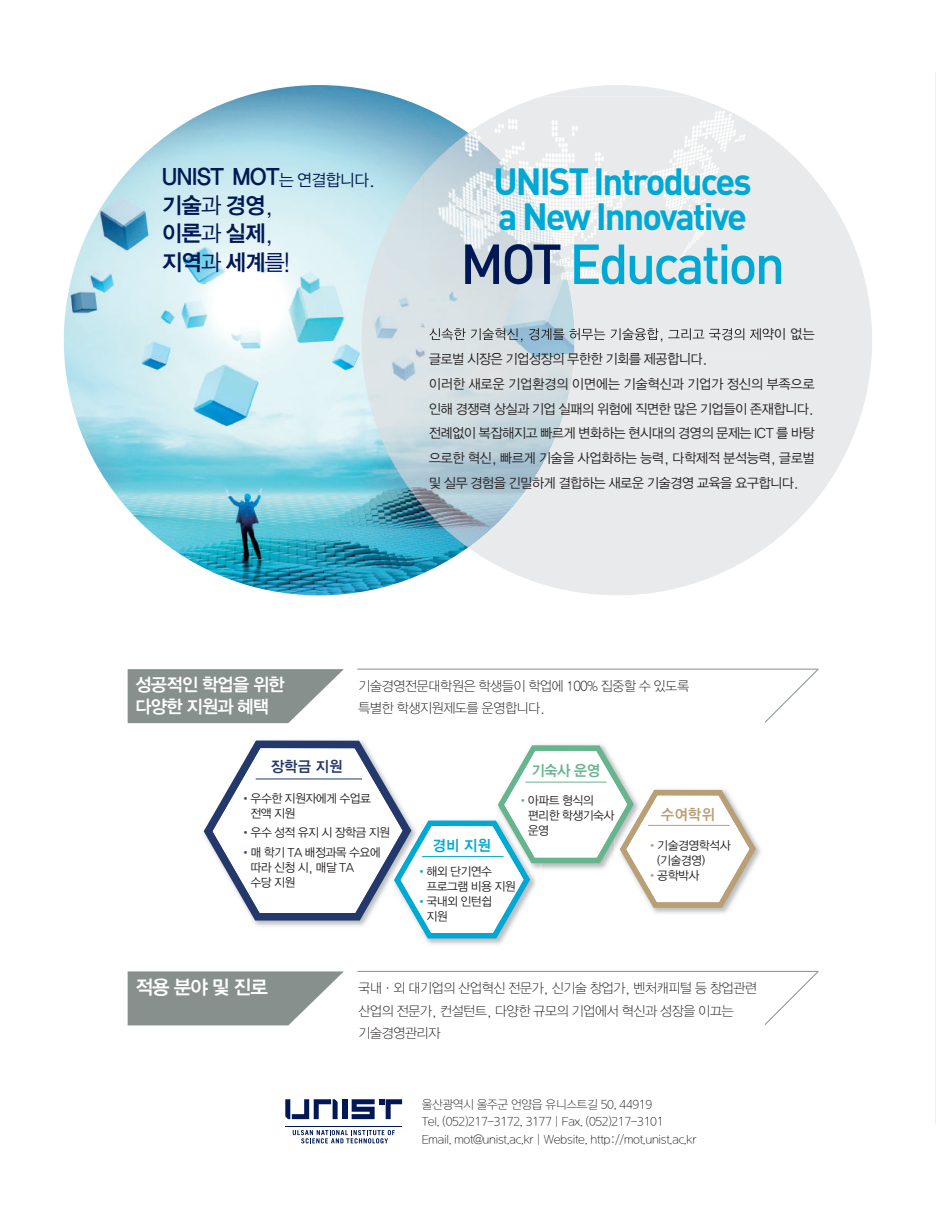
<style>
.page{position:relative;width:936px;height:1212px;background:#fff}
.page>*{position:absolute;margin:0;border:0;box-sizing:border-box;transform-origin:0 0}
.t1{font:500 55.5px "DIN";letter-spacing:-.055em;color:#00a9d5}
.t2{font:700 37.5px/34.5px "DIN";letter-spacing:-.055em;color:#00a9d5}
.t3{font:22.5px/28.5px "YGO145";letter-spacing:-.105em;color:#001954}
.t4{font:19.5px "YGO145";letter-spacing:.015em;color:#fff}
.t5{font:18px/22.5px "YGO145";letter-spacing:-.105em;color:#fff}
.t6{font:15px "YGO145";color:#23396c;scale:.95 1}
.t7{font:15px "YGO145";color:#67b58f;scale:.95 1}
.t8{font:15px "YGO145";color:#00a9d5;scale:.95 1}
.t9{font:15px "YGO145";color:#b89f76;scale:.95 1}
.t10{font:13.5px/24.8px "YGO125";letter-spacing:-.105em;color:#231f20}
.t11{font:13.5px/22.5px "YGO115";letter-spacing:-.105em;color:#231f20}
.t12{font:12px/17.7px "DX Ngo Std 10";letter-spacing:-.03em;color:#231f20;scale:.95 1}
.t13{font:12px/15px "YGO125";letter-spacing:-.105em;color:#231f20}
.s1{font-family:"YGO125";font-size:16.5px}
.s2{font-family:"YGO125"}
.s3{color:#001954}
.s4{color:#3a4979}
.s5{color:#67b58f}
.s6{color:#00a9d5}
.s7{color:#b89f76}
</style>
<div class="page">
<img style="left:64px;top:85px;width:510px;height:510px;border-radius:50%">
<svg style="left:468px;top:85px;width:404px;height:510px;fill:#e9eaeb"></svg>
<img style="left:361px;top:174px;width:213px;height:373px">
<hr style="left:285px;top:1126px;width:117px;height:1px;background:#001954">
<svg style="left:293px;top:1130px;width:101px;height:13px"></svg>
<svg style="left:285px;top:1099px;width:117px;height:20px"></svg>
<img style="left:423px;top:107px;width:45px;height:26px">
<img style="left:468px;top:97px;width:299px;height:243px">
<img style="left:423px;top:133px;width:151px;height:207px">
<img style="left:429px;top:328px;width:117px;height:14px">
<img style="left:461px;top:353px;width:92px;height:1px">
<svg style="left:128px;top:669px;width:216px;height:54px;background:#969e9a"></svg>
<hr style="left:357px;top:669px;width:461px;height:1px;background:#87908c">
<svg style="left:764px;top:668px;width:54px;height:55px"></svg>
<svg style="left:128px;top:971px;width:216px;height:54px;background:#969e9b"></svg>
<hr style="left:357px;top:971px;width:461px;height:1px;background:#87908c">
<svg style="left:764px;top:971px;width:54px;height:54px"></svg>
<img style="left:425px;top:938px;width:80px;height:7px">
<svg style="left:204px;top:740px;width:552px;height:198px"></svg>
<hr style="left:255px;top:779px;width:107px;height:1px;background:#23396c">
<hr style="left:525px;top:782px;width:81px;height:1px;background:#67b58f">
<hr style="left:648px;top:825px;width:81px;height:1px;background:#b89f76">
<hr style="left:422px;top:856px;width:81px;height:1px;background:#00a9d5">
<svg style="left:935px;top:72px;width:1px;height:655px"></svg>
<img style="left:935px;top:863px;width:1px;height:261px">
<img style="left:935px;top:727px;width:1px;height:136px">
<h3 class="t3" style="left:161px;top:163px;width:216px">UNIST MOT<span class="s1">는 연결합니다. </span>기술<span class="s2">과</span> 경영<span class="s2">,<br></span>이론<span class="s2">과</span> 실제<span class="s2">,<br></span>지역<span class="s2">과</span> 세계<span class="s2">를!</span></h3>
<h2 class="t2" style="left:493px;top:163px;width:260px">UNIST Introduces a New Innovative</h2>
<h1 class="t1" style="left:460px;top:228px;width:326px"><span class="s3">MOT</span> Education</h1>
<p class="t10" style="left:428px;top:347px;width:388px">글로벌 시장은 기업성장의 무한한 기회를 제공합니다.<br>이러한 새로운 기업환경의 이면에는 기술혁신과 기업가 정신의 부족으로 인해 경쟁력 상실과 기업 실패의 위험에 직면한 많은 기업들이 존재합니다. 전례없이 복잡해지고 빠르게 변화하는 현시대의 경영의 문제는 ICT 를 바탕 으로한 혁신, 빠르게 기술을 사업화하는 능력, 다학제적 분석능력, 글로벌 및 실무 경험을 긴밀하게 결합하는 새로운 기술경영 교육을 요구합니다.</p>
<h3 class="t5" style="left:135px;top:674px;width:152px">성공적인 학업을 위한 다양한 지원과 혜택</h3>
<p class="t11" style="left:358px;top:675px;width:333px">기술경영전문대학원은 학생들이 학업에 100% 집중할 수 있도록 특별한 학생지원제도를 운영합니다.</p>
<p class="t6" style="left:270px;top:757px;width:78px">장학금 지원</p>
<p class="t13" style="left:250px;top:791px;width:123px;text-indent:-10px"><span class="s4">•</span>우수한 지원자에게 수업료 전액 지원</p>
<p class="t13" style="left:240px;top:825px;width:152px"><span class="s4">•</span>우수 성적 유지 시 장학금 지원</p>
<p class="t13" style="left:250px;top:845px;width:132px;text-indent:-10px"><span class="s4">•</span>매 학기 TA 배정과목 수요에 따라 신청 시, 매달TA<br>수당 지원</p>
<p class="t7" style="left:531px;top:761px;width:75px">기숙사 운영</p>
<p class="t13" style="left:527px;top:793px;width:89px;text-indent:-10px"><span class="s5">•</span>아파트 형식의 편리한 학생기숙사 운영</p>
<p class="t8" style="left:432px;top:836px;width:64px">경비 지원</p>
<p class="t13" style="left:426px;top:864px;width:92px;text-indent:-10px"><span class="s6">•</span>해외 단기연수 프로그램 비용 지원</p>
<p class="t13" style="left:426px;top:894px;width:68px;text-indent:-10px"><span class="s6">•</span>국내외 인턴쉽 지원</p>
<p class="t9" style="left:660px;top:805px;width:59px">수여학위</p>
<p class="t13" style="left:656px;top:838px;width:76px;text-indent:-10px"><span class="s7">•</span>기술경영학석사 (기술경영)</p>
<p class="t13" style="left:646px;top:868px;width:55px"><span class="s7">•</span>공학박사</p>
<h3 class="t4" style="left:135px;top:975px;width:136px">적용분야및진로</h3>
<p class="t11" style="left:358px;top:977px;width:401px">국내ㆍ외 대기업의 산업혁신 전문가, 신기술 창업가, 벤처캐피털 등 창업관련 산업의 전문가, 컨설턴트, 다양한 규모의 기업에서 혁신과 성장을 이끄는 기술경영관리자</p>
<p class="t12" style="left:421px;top:1096px;width:291px">울산광역시 울주군 언양읍 유니스트길 50, 44919<br>Tel. (052)217-3172, 3177 | Fax. (052)217-3101<br>Email. mot@unist.ac.kr | Website. http://mot.unist.ac.kr</p>
</div>
